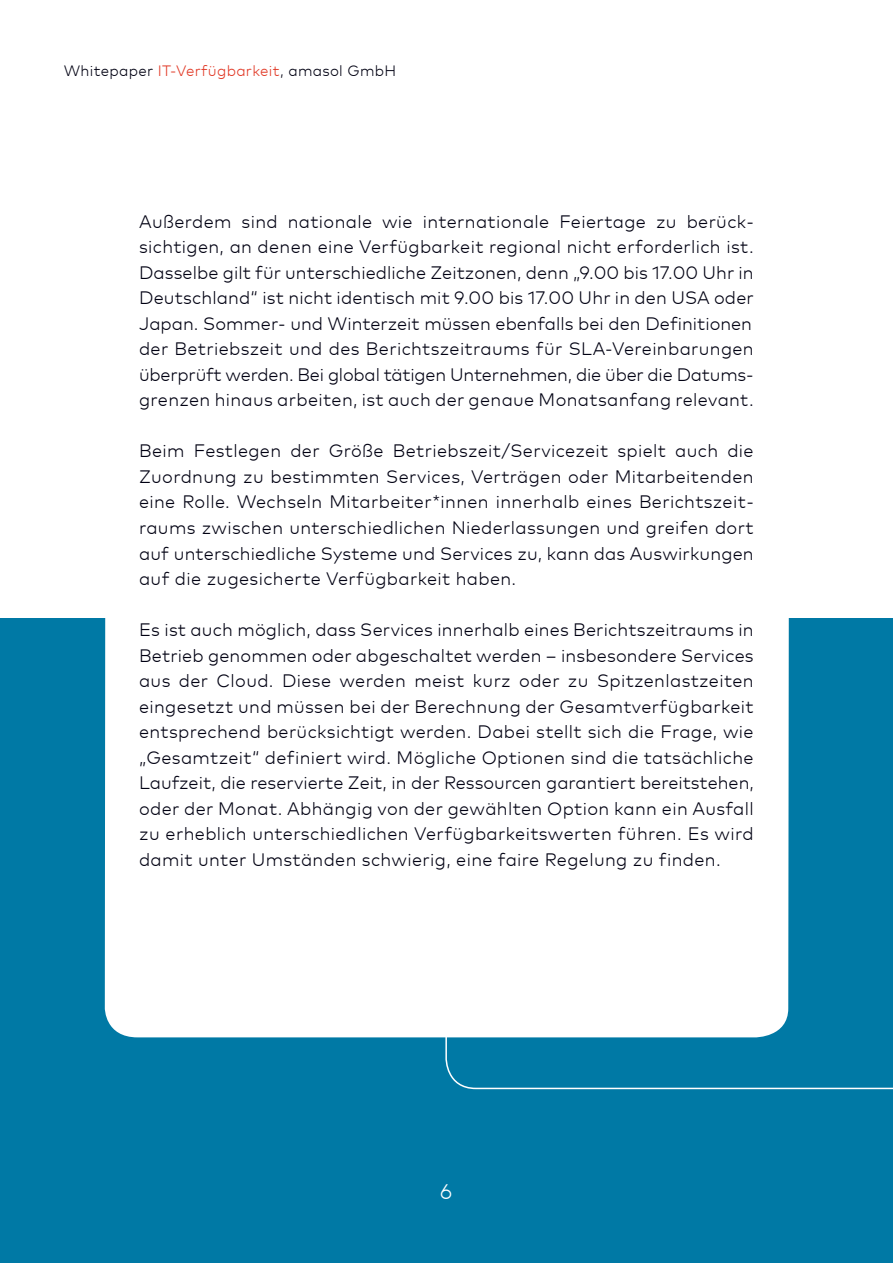
<style>
.page{position:relative;width:893px;height:1263px;background:#fff}
.page>*{position:absolute;margin:0;border:0;box-sizing:border-box;transform-origin:0 0}
.t1{font:300 21px "Mark Pro";color:#fff}
.t2{font:300 18px/25.5px "Mark Pro";letter-spacing:.02em;color:#000012;text-align:justify}
.t3{font:300 15px "Mark Pro";letter-spacing:.02em;color:#000012}
.s1{color:#e13926}
</style>
<div class="page">
<div style="left:0;top:618px;width:893px;height:645px;background:#0079a5"></div>
<svg style="left:445px;top:1037px;width:448px;height:53px"></svg>
<div style="left:105px;top:618px;width:684px;height:419px;background:#fff"></div>
<p class="t3" style="left:64px;top:59px;width:334px">Whitepaper <span class="s1">IT-Verfügbarkeit</span>, amasol GmbH</p>
<p class="t2" style="left:139px;top:207px;width:616px">Außerdem sind nationale wie internationale Feiertage zu berück&shy;sichtigen, an denen eine Verfügbarkeit regional nicht erforderlich ist.<br>Dasselbe gilt für unterschiedliche Zeitzonen, denn „9.00 bis 17.00 Uhr in Deutschland“ ist nicht identisch mit 9.00 bis 17.00 Uhr in den USA oder Japan. Sommer- und Winterzeit müssen ebenfalls bei den Definitionen der Betriebszeit und des Berichtszeitraums für SLA-Vereinbarungen überprüft werden. Bei global tätigen Unternehmen, die über die Datums&shy;grenzen hinaus arbeiten, ist auch der genaue Monatsanfang relevant.</p>
<p class="t2" style="left:139px;top:437px;width:616px">Beim Festlegen der Größe Betriebszeit/Servicezeit spielt auch die Zuordnung zu bestimmten Services, Verträgen oder Mitarbeitenden eine Rolle. Wechseln Mitarbeiter*innen innerhalb eines Berichtszeit&shy;raums zwischen unterschiedlichen Niederlassungen und greifen dort auf unterschiedliche Systeme und Services zu, kann das Auswirkungen auf die zugesicherte Verfügbarkeit haben.</p>
<p class="t2" style="left:139px;top:615px;width:616px">Es ist auch möglich, dass Services innerhalb eines Berichtszeitraums in Betrieb genommen oder abgeschaltet werden – insbesondere Services aus der Cloud. Diese werden meist kurz oder zu Spitzenlastzeiten eingesetzt und müssen bei der Berechnung der Gesamtverfügbarkeit entsprechend berücksichtigt werden. Dabei stellt sich die Frage, wie „Gesamtzeit“ definiert wird. Mögliche Optionen sind die tatsächliche Laufzeit, die reservierte Zeit, in der Ressourcen garantiert bereitstehen, oder der Monat. Abhängig von der gewählten Option kann ein Ausfall zu erheblich unterschiedlichen Verfügbarkeitswerten führen. Es wird damit unter Umständen schwierig, eine faire Regelung zu finden.</p>
<p class="t1" style="left:440px;top:1175px;width:14px">6</p>
</div>
